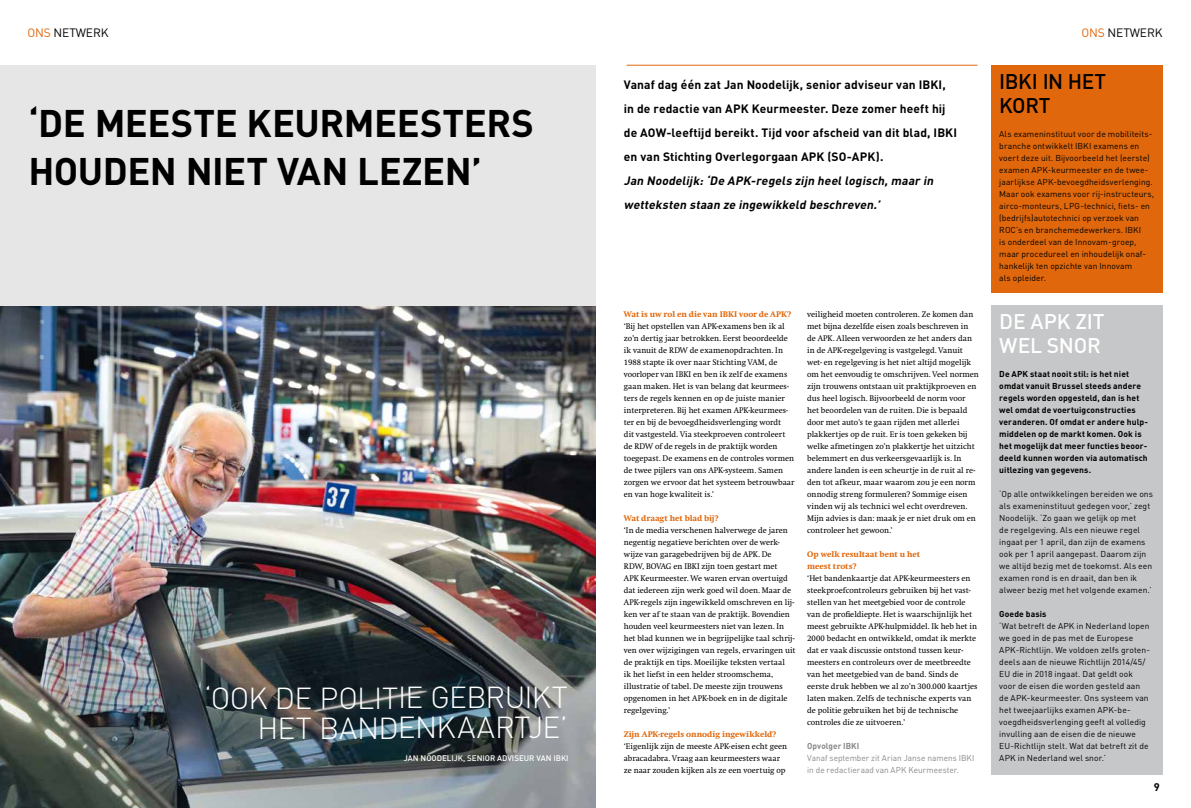
<style>
.page{position:relative;width:1191px;height:808px;background:#fff}
.page>*{position:absolute;margin:0;border:0;box-sizing:border-box;transform-origin:0 0}
.t1{font:700 38px/48px "DIN";letter-spacing:-.01em;color:#000}
.Streamer{font:300 30px/29.9px "DIN";letter-spacing:-.025em;color:#fff;text-align:right}
.Kader_Kop{font:500 21px "DIN";letter-spacing:-.01em;color:#fff}
.Kader_Kop-2{font:500 21px/24px "DIN";letter-spacing:-.02em;color:#000}
.Intro_Large{font:700 12px/24px "DIN";letter-spacing:.01em;color:#000}
.Intro_Large-2{font:italic 700 12px/24px "DIN";color:#000}
.t2{font:12px "DIN";letter-spacing:-.01em;color:#000}
.t3{font:700 11px "DIN";color:#000}
.Body{font:8.5px/12px "Swift";color:#000}
.Kader_body_Small{font:8.5px/12px "DIN";letter-spacing:.01em;color:#000}
.Kader_body_Small-2{font:700 8.5px/12px "DIN";letter-spacing:.01em;color:#000}
.Tussenkop_Swift{font:800 8.5px/12px "Swift";color:#e0670b}
.Body-2{font:8.5px/12px "DIN";letter-spacing:.005em;color:#87888a}
.Body-3{font:700 8.5px "DIN";letter-spacing:.005em;color:#87888a}
.t4{font:500 8px "DIN";color:#fff}
.s1{color:#e0670b}
.s2{font-style:normal}
</style>
<div class="page">
<div style="left:0;top:65px;width:595px;height:241px;background:#e6e6e6"></div>
<div style="left:990px;top:65px;width:172px;height:228px;background:#e0670b"></div>
<div style="left:990px;top:305px;width:172px;height:469px;background:#c6c7c8"></div>
<hr style="left:626px;top:65px;width:351px;height:1px;background:#e0670b">
<img style="left:0;top:306px;width:595px;height:502px">
<p class="t2" style="left:27px;top:26px;width:83px"><span class="s1">ONS</span> NETWERK</p>
<h2 class="t1" style="left:28px;top:98px;width:507px">‘DE MEESTE KEURMEESTERS<br>HOUDEN NIET VAN LEZEN’</h2>
<p class="Streamer" style="left:204px;top:682px;width:365px">‘OOK DE POLITIE GEBRUIKT<br>HET BANDENKAARTJE’</p>
<p class="t4" style="left:404px;top:753px;width:166px">JAN NOODELIJK, SENIOR ADVISEUR VAN IBKI</p>
<p class="Intro_Large" style="left:624px;top:72px;width:335px">Vanaf dag één zat Jan Noodelijk, senior adviseur van IBKI, in de redactie van APK Keurmeester. Deze zomer heeft hij de AOW-leeftijd bereikt. Tijd voor afscheid van dit blad, IBKI</p>
<p class="Intro_Large-2" style="left:624px;top:144px;width:314px"><span class="s2">en van Stichting Overlegorgaan APK (SO-APK).<br></span>Jan Noodelijk:‘De APK-regels zijn heellogisch,maar in wetteksten staan ze ingewikkeld beschreven.’</p>
<p class="Tussenkop_Swift" style="left:624px;top:309px;width:169px">Wat is uw rol en die van IBKI voor de APK?</p>
<p class="Body" style="left:624px;top:321px;width:172px">‘Bij het opstellen van APK-examens ben ik al zo’n dertig jaar betrokken. Eerst beoordeelde ik vanuit de RDW de examenopdrachten. In 1988 stapte ik over naar Stichting VAM, de voorloper van IBKI en ben ik zelf de examens gaan maken. Het is van belang dat keurmees&shy;ters de regels kennen en op de juiste manier interpreteren. Bij het examen APK-keurmees&shy;ter en bij de bevoegdheidsverlenging wordt<br>dit vastgesteld. Via steekproeven controleert de RDW of de regels in de praktijk worden toegepast. De examens en de controles vormen de twee pijlers van ons APK-systeem. Samen zorgen we ervoor dat het systeem betrouwbaar en van hoge kwaliteit is.’</p>
<p class="Tussenkop_Swift" style="left:624px;top:513px;width:96px">Wat draagt het blad bij?</p>
<p class="Body" style="left:624px;top:525px;width:173px">‘In de media verschenen halverwege de jaren negentig negatieve berichten over de werk&shy;wijze van garagebedrijven bij de APK. De<br>RDW, BOVAG en IBKI zijn toen gestart met<br>APK Keurmeester. We waren ervan overtuigd dat iedereen zijn werk goed wil doen. Maar de APK-regels zijn ingewikkeld omschreven en lij&shy;ken ver af te staan van de praktijk. Bovendien houden veel keurmeesters niet van lezen. In het blad kunnen we in begrijpelijke taal schrij&shy;ven over wijzigingen van regels, ervaringen uit de praktijk en tips. Moeilijke teksten vertaal<br>ik het liefst in een helder stroomschema, illustratie of tabel. De meeste zijn trouwens opgenomen in het APK-boek en in de digitale regelgeving.’</p>
<p class="Tussenkop_Swift" style="left:624px;top:729px;width:154px">Zijn APK-regels onnodig ingewikkeld?</p>
<p class="Body" style="left:624px;top:741px;width:165px">‘Eigenlijk zijn de meeste APK-eisen echt geen abracadabra. Vraag aan keurmeesters waar ze naar zouden kijken als ze een voertuig op</p>
<p class="Body" style="left:807px;top:309px;width:173px">veiligheid moeten controleren. Ze komen dan met bijna dezelfde eisen zoals beschreven in de APK. Alleen verwoorden ze het anders dan in de APK-regelgeving is vastgelegd. Vanuit wet- en regelgeving is het niet altijd mogelijk om het eenvoudig te omschrijven. Veel normen zijn trouwens ontstaan uit praktijkproeven en dus heel logisch. Bijvoorbeeld de norm voor het beoordelen van de ruiten. Die is bepaald door met auto’s te gaan rijden met allerlei plakkertjes op de ruit. Er is toen gekeken bij welke afmetingen zo’n plakkertje het uitzicht belemmert en dus verkeersgevaarlijk is. In andere landen is een scheurtje in de ruit al re&shy;den tot afkeur, maar waarom zou je een norm onnodig streng formuleren? Sommige eisen vinden wij als technici wel echt overdreven.<br>Mijn advies is dan: maak je er niet druk om en controleer het gewoon.’</p>
<p class="Tussenkop_Swift" style="left:807px;top:549px;width:114px">Op welk resultaat bent u het meest trots?</p>
<p class="Body" style="left:807px;top:573px;width:172px">‘Het bandenkaartje dat APK-keurmeesters en steekproefcontroleurs gebruiken bij het vast&shy;stellen van het meetgebied voor de controle van de profieldiepte. Het is waarschijnlijk het meest gebruikte APK-hulpmiddel. Ik heb het in 2000 bedacht en ontwikkeld, omdat ik merkte dat er vaak discussie ontstond tussen keur&shy;meesters en controleurs over de meetbreedte van het meetgebied van de band. Sinds de eerste druk hebben we al zo’n 300.000 kaartjes laten maken. Zelfs de technische experts van de politie gebruiken het bij de technische controles die ze uitvoeren.’</p>
<p class="Body-3" style="left:807px;top:741px;width:54px">Opvolger IBKI</p>
<p class="Body-2" style="left:807px;top:752px;width:169px">Vanaf september zit Arian Janse namens IBKI in de redactieraad van APK Keurmeester.</p>
<h3 class="t2" style="left:1081px;top:26px;width:83px"><span class="s1">ONS</span> NETWERK</h3>
<p class="Kader_Kop-2" style="left:999px;top:69px;width:108px">IBKI IN HET<br>KORT</p>
<p class="Kader_body_Small" style="left:999px;top:128px;width:156px">Als exameninstituut voor de mobiliteits&shy;branche ontwikkelt IBKI examens en voert deze uit. Bijvoorbeeld het (eerste) examen APK-keurmeester en de twee&shy;jaarlijkse APK-bevoegdheidsverlenging.<br>Maar ook examens voor rij-instructeurs, airco-monteurs, LPG-technici, fiets- en (bedrijfs)autotechnici op verzoek van ROC’s en branchemedewerkers. IBKI<br>is onderdeel van de Innovam-groep, maar procedureel en inhoudelijk onaf&shy;hankelijk ten opzichte van Innovam<br>als opleider.</p>
<p class="Kader_Kop" style="left:999px;top:308px;width:107px">DE APK ZIT</p>
<p class="Kader_Kop" style="left:999px;top:332px;width:103px">WEL SNOR</p>
<p class="Kader_body_Small-2" style="left:999px;top:368px;width:150px">De APK staat nooit stil: is het niet omdat vanuit Brussel steeds andere regels worden opgesteld, dan is het wel omdat de voertuigconstructies veranderen. Of omdat er andere hulp&shy;middelen op de markt komen. Ook is het mogelijk dat meer functies beoor&shy;deeld kunnen worden via automatisch uitlezing van gegevens.</p>
<p class="Kader_body_Small" style="left:999px;top:488px;width:155px">‘Op alle ontwikkelingen bereiden we ons als exameninstituut gedegen voor,’ zegt Noodelijk. ‘Zo gaan we gelijk op met<br>de regelgeving. Als een nieuwe regel ingaat per 1 april, dan zijn de examens ook per 1 april aangepast. Daarom zijn we altijd bezig met de toekomst. Als een examen rond is en draait, dan ben ik alweer bezig met het volgende examen.’</p>
<p class="Kader_body_Small-2" style="left:999px;top:608px;width:49px">Goede basis</p>
<p class="Kader_body_Small" style="left:999px;top:620px;width:152px">‘Wat betreft de APK in Nederland lopen we goed in de pas met de Europese APK-Richtlijn. We voldoen zelfs groten&shy;deels aan de nieuwe Richtlijn 2014/45/ EU die in 2018 ingaat. Dat geldt ook voor de eisen die worden gesteld aan de APK-keurmeester. Ons systeem van het tweejaarlijks examen APK-be&shy;voegdheidsverlenging geeft al volledig invulling aan de eisen die de nieuwe EU-Richtlijn stelt. Wat dat betreft zit de APK in Nederland wel snor.’</p>
<p class="t3" style="left:1153px;top:780px;width:7px">9</p>
</div>
